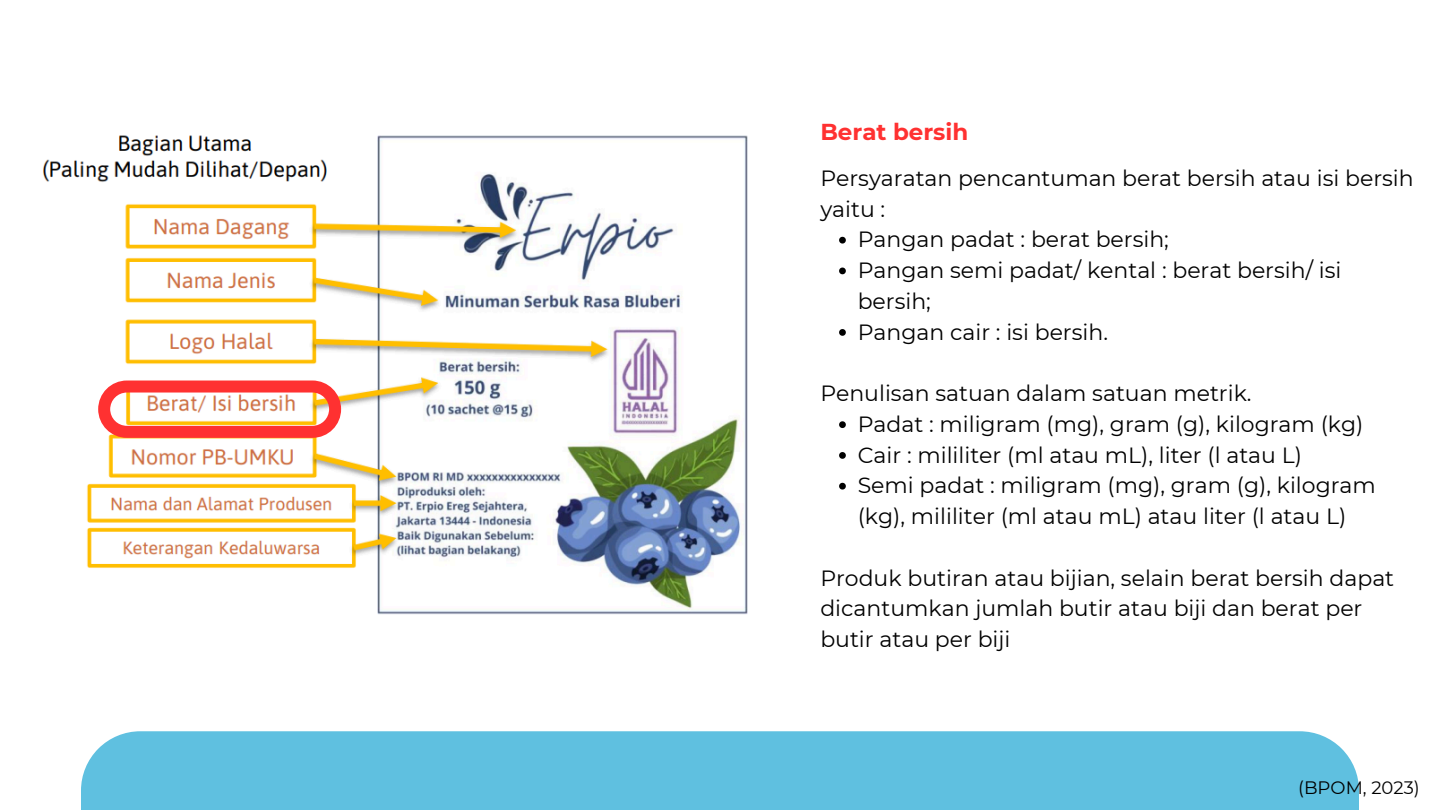
<style>
.page{position:relative;width:1440px;height:810px;background:#fff}
.page>*{position:absolute;margin:0;border:0;box-sizing:border-box;transform-origin:0 0}
.t1{font:700 23px "Montserrat";color:#ff3131}
.t2{font:22px/30.8px "Montserrat";color:#000}
.t3{font:18px "Montserrat";color:#000}
</style>
<div class="page">
<img style="left:43px;top:135px;width:705px;height:480px">
<div style="left:81px;top:731px;width:1278px;height:79px;background:#5fc0e0"></div>
<svg style="left:98px;top:381px;width:243px;height:57px"></svg>
<svg style="left:839px;top:237px;width:7px;height:7px"></svg>
<svg style="left:839px;top:268px;width:7px;height:6px"></svg>
<svg style="left:839px;top:329px;width:7px;height:7px"></svg>
<svg style="left:839px;top:421px;width:7px;height:7px"></svg>
<svg style="left:839px;top:452px;width:7px;height:7px"></svg>
<svg style="left:839px;top:483px;width:7px;height:7px"></svg>
<h1 class="t1" style="left:820px;top:118px;width:150px">Berat bersih</h1>
<h2 class="t2" style="left:820px;top:163px;width:595px">Persyaratan pencantuman berat bersih atau isi bersih yaitu :</h2>
<p class="t2" style="left:858px;top:224px;width:313px">Pangan padat : berat bersih;</p>
<p class="t2" style="left:858px;top:255px;width:485px">Pangan semi padat/ kental : berat bersih/ isi bersih;</p>
<p class="t2" style="left:858px;top:316px;width:252px">Pangan cair : isi bersih.</p>
<h2 class="t2" style="left:820px;top:378px;width:433px">Penulisan satuan dalam satuan metrik.</h2>
<p class="t2" style="left:858px;top:409px;width:507px">Padat : miligram (mg), gram (g), kilogram (kg)</p>
<p class="t2" style="left:858px;top:439px;width:446px">Cair : mililiter (ml atau mL), liter (l atau L)</p>
<p class="t2" style="left:858px;top:470px;width:520px">Semi padat : miligram (mg), gram (g), kilogram (kg), mililiter (ml atau mL) atau liter (l atau L)</p>
<h2 class="t2" style="left:820px;top:562px;width:575px">Produk butiran atau bijian, selain berat bersih dapat dicantumkan jumlah butir atau biji dan berat per butir atau per biji</h2>
<p class="t3" style="left:1298px;top:777px;width:123px">(BPOM, 2023)</p>
</div>
